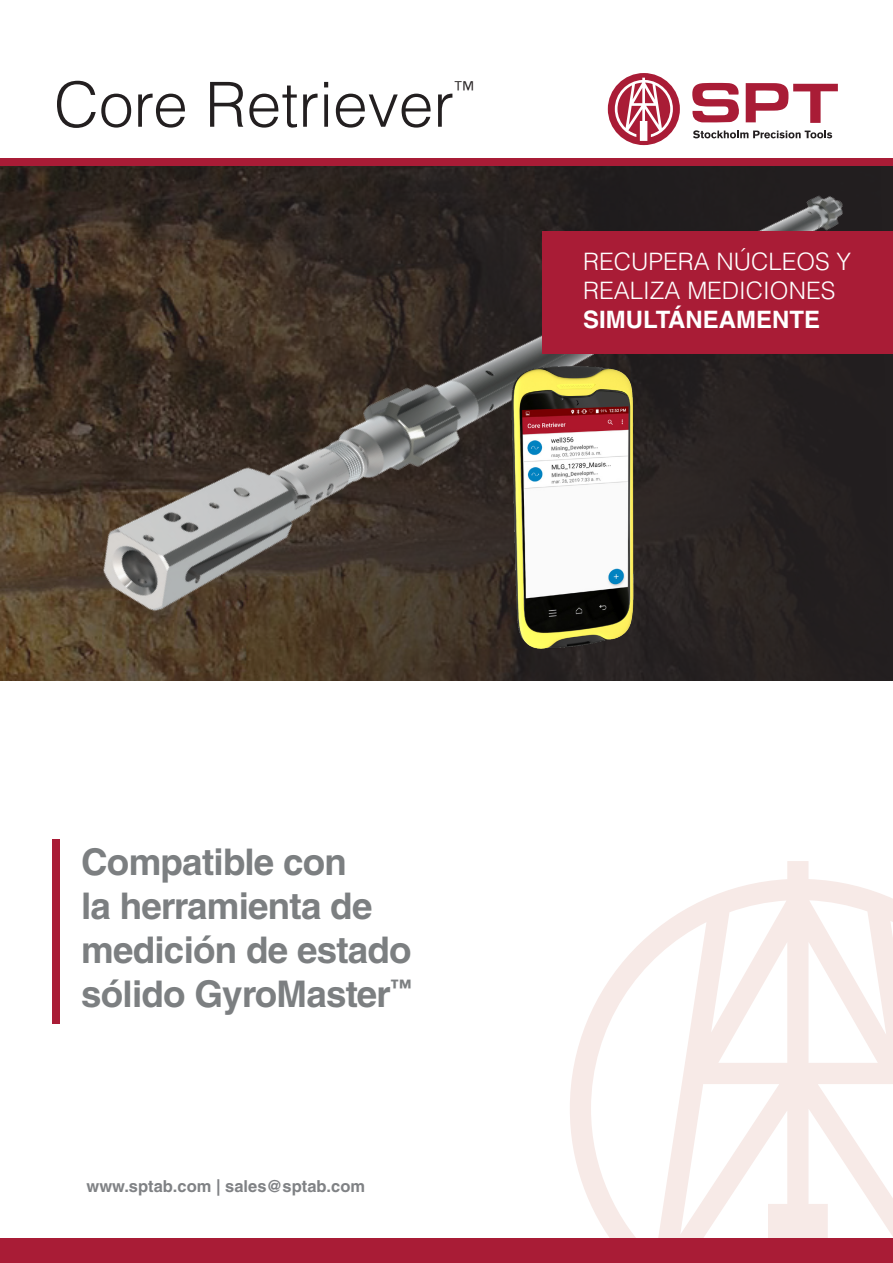
<style>
.page{position:relative;width:893px;height:1263px;background:#fff}
.page>*{position:absolute;margin:0;border:0;box-sizing:border-box;transform-origin:0 0}
.t1{font:300 62.25px "Helvetica LT Std";color:#231f20}
.t2{font:700 36.75px/44.1px "Helvetica LT Std";letter-spacing:-.02em;color:#7c7f81}
.t3{font:300 24px "Helvetica LT Std";color:#fff}
.t4{font:700 24px "Helvetica LT Std";color:#fff}
.t5{font:300 21.9px "Helvetica LT Std";color:#231f20}
.t6{font:700 16.5px "Helvetica LT Std";color:#808285}
</style>
<div class="page">
<svg style="left:570px;top:861px;width:323px;height:377px"></svg>
<div style="left:0;top:1238px;width:893px;height:25px;background:#a91c36"></div>
<img style="left:8px;top:73px;width:874px;height:608px">
<div style="left:0;top:158px;width:893px;height:7px;background:#a91c36"></div>
<div style="left:53px;top:839px;width:7px;height:184px;background:#a91c36"></div>
<div style="left:543px;top:232px;width:350px;height:122px;background:#a91c36"></div>
<img style="left:486px;top:354px;width:174px;height:305px">
<p class="t1" style="left:54px;top:66px;width:402px">Core Retriever</p>
<p class="t5" style="left:454px;top:75px;width:22px">™</p>
<p class="t3" style="left:583px;top:247px;width:270px">RECUPERA NÚCLEOS Y</p>
<p class="t3" style="left:583px;top:276px;width:254px">REALIZA MEDICIONES</p>
<p class="t4" style="left:583px;top:305px;width:238px">SIMULTÁNEAMENTE</p>
<p class="t2" style="left:81px;top:839px;width:332px">Compatible con<br>la herramienta de medición de estado sólido GyroMaster<sup>™</sup></p>
<p class="t6" style="left:87px;top:1176px;width:280px">www.sptab.com | sales@sptab.com</p>
</div>
